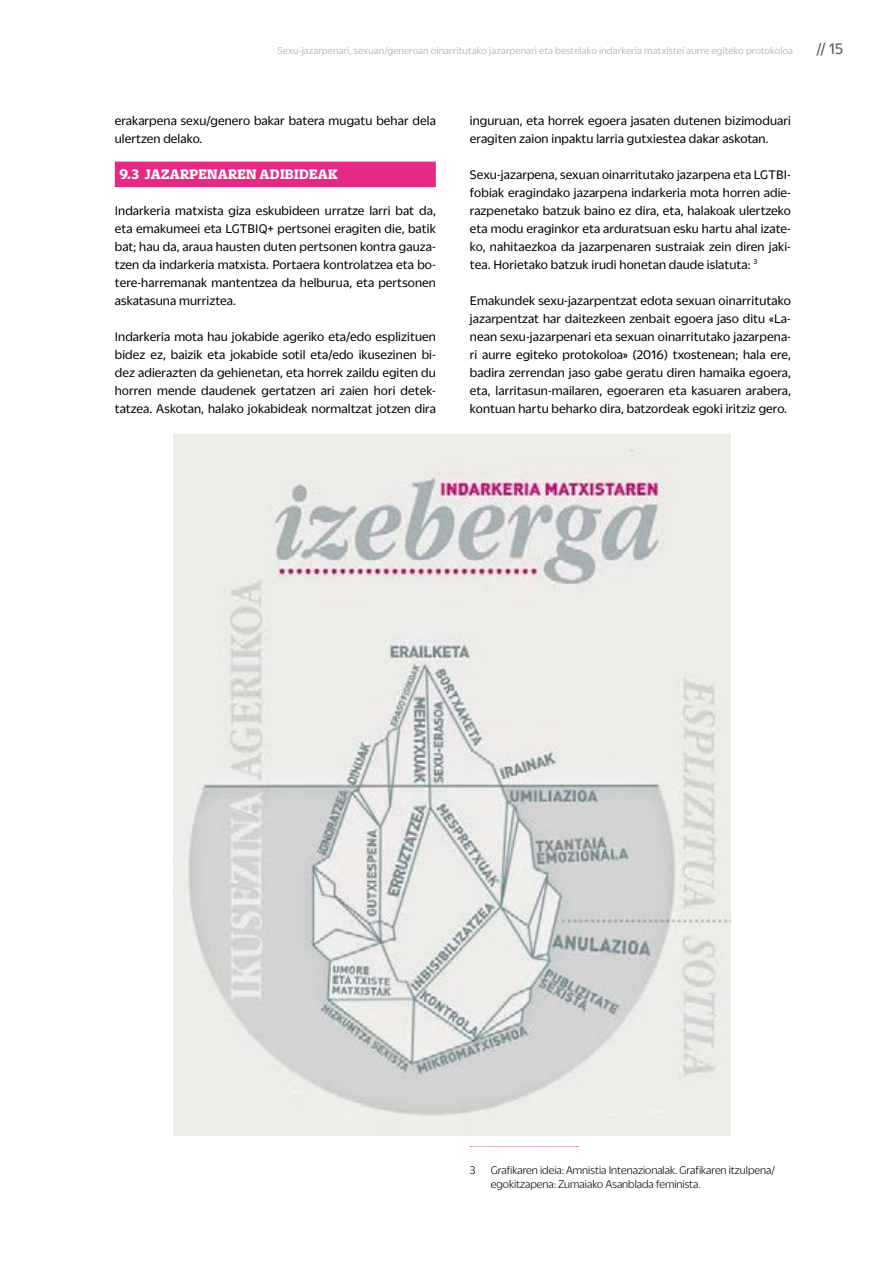
<style>
.page{position:relative;width:893px;height:1263px;background:#fff}
.page>*{position:absolute;margin:0;border:0;box-sizing:border-box;transform-origin:0 0}
.t1{font:16.5px "Duplicate Sans";color:#575756}
.t2{font:700 15px "Duplicate Slab";letter-spacing:.02em;color:#fff}
.t3{font:13.5px/18px "Duplicate Sans";letter-spacing:.01em;color:#000;text-align:justify}
.t4{font:300 12px/14.4px "Duplicate Sans";color:#000}
.t5{font:10.5px "Duplicate Sans";letter-spacing:.01em;color:#bcbcbc}
</style>
<div class="page">
<div style="left:115px;top:162px;width:321px;height:25px;background:#e62984"></div>
<svg style="left:470px;top:1146px;width:108px;height:1px"></svg>
<img style="left:174px;top:435px;width:557px;height:701px">
<p class="t5" style="left:278px;top:43px;width:517px">Sexu-jazarpenari, sexuan/generoan oinarritutako jazarpenari eta bestelako indarkeria matxistei aurre egiteko protokoloa</p>
<p class="t1" style="left:816px;top:38px;width:28px">// 15</p>
<p class="t3" style="left:115px;top:110px;width:323px">erakarpena sexu/genero bakar batera mugatu behar dela ulertzen delako.</p>
<p class="t2" style="left:119px;top:163px;width:220px">9.3 JAZARPENAREN ADIBIDEAK</p>
<p class="t3" style="left:115px;top:200px;width:323px">Indarkeria matxista giza eskubideen urratze larri bat da, eta emakumeei eta LGTBIQ+ pertsonei eragiten die, batik bat; hau da, araua hausten duten pertsonen kontra gauza&shy;tzen da indarkeria matxista. Portaera kontrolatzea eta bo&shy;tere-harremanak mantentzea da helburua, eta pertsonen askatasuna murriztea.</p>
<p class="t3" style="left:115px;top:326px;width:323px">Indarkeria mota hau jokabide ageriko eta/edo esplizituen bidez ez, baizik eta jokabide sotil eta/edo ikusezinen bi&shy;dez adierazten da gehienetan, eta horrek zaildu egiten du horren mende daudenek gertatzen ari zaien hori detek&shy;tatzea. Askotan, halako jokabideak normaltzat jotzen dira</p>
<p class="t3" style="left:470px;top:110px;width:323px">inguruan, eta horrek egoera jasaten dutenen bizimoduari eragiten zaion inpaktu larria gutxiestea dakar askotan.</p>
<p class="t3" style="left:470px;top:164px;width:323px">Sexu-jazarpena, sexuan oinarritutako jazarpena eta LGTBI&shy;fobiak eragindako jazarpena indarkeria mota horren adie&shy;razpenetako batzuk baino ez dira, eta, halakoak ulertzeko eta modu eraginkor eta arduratsuan esku hartu ahal izate&shy;ko, nahitaezkoa da jazarpenaren sustraiak zein diren jaki&shy;tea. Horietako batzuk irudi honetan daude islatuta: <sup>3</sup></p>
<p class="t3" style="left:470px;top:290px;width:323px">Emakundek sexu-jazarpentzat edota sexuan oinarritutako jazarpentzat har daitezkeen zenbait egoera jaso ditu «La&shy;nean sexu-jazarpenari eta sexuan oinarritutako jazarpena&shy;ri aurre egiteko protokoloa» (2016) txostenean; hala ere, badira zerrendan jaso gabe geratu diren hamaika egoera, eta, larritasun-mailaren, egoeraren eta kasuaren arabera, kontuan hartu beharko dira, batzordeak egoki iritziz gero.</p>
<p class="t4" style="left:470px;top:1162px;width:7px">3</p>
<p class="t4" style="left:491px;top:1162px;width:286px">Grafikaren ideia: Amnistia Intenazionalak. Grafikaren itzulpena/ egokitzapena: Zumaiako Asanblada feminista.</p>
</div>
